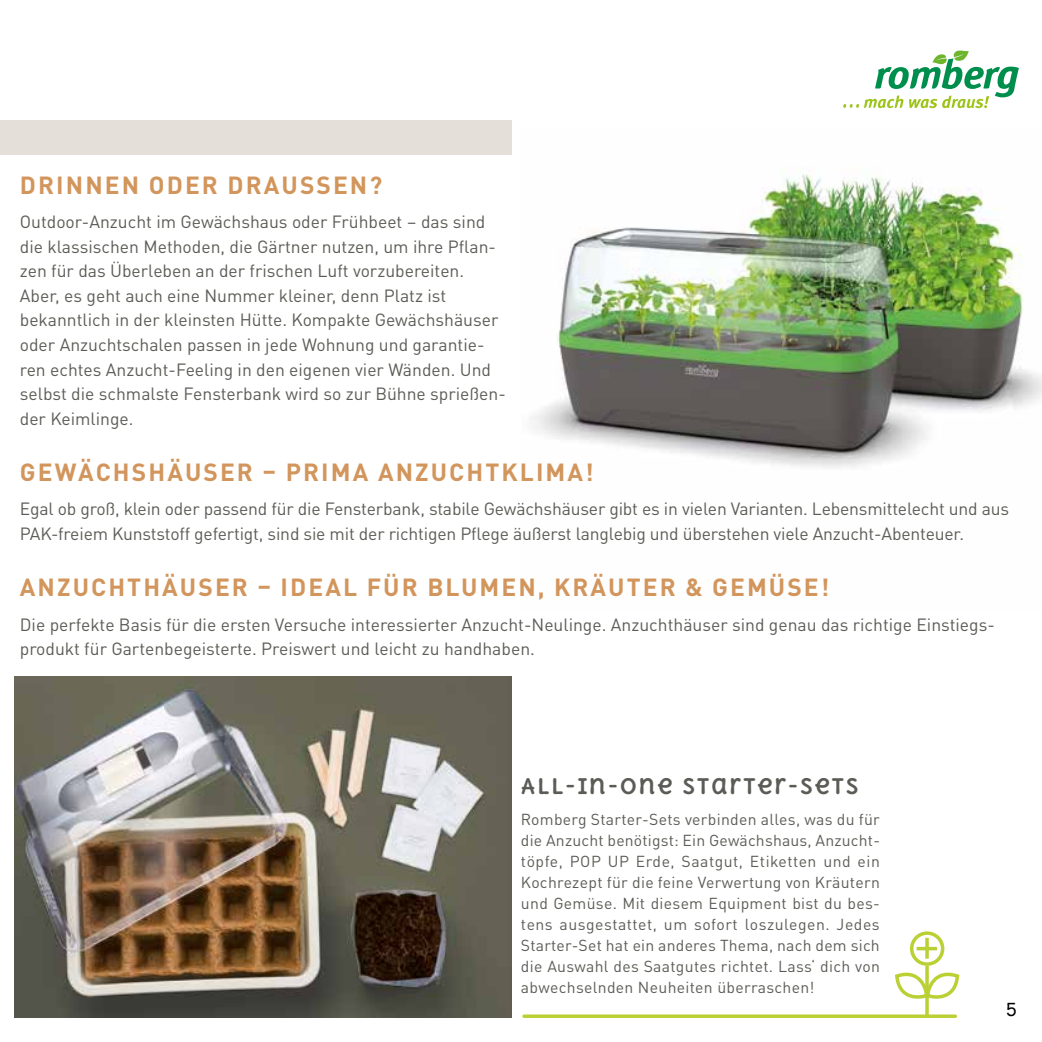
<style>
.page{position:relative;width:1042px;height:1042px;background:#fff}
.page>*{position:absolute;margin:0;border:0;box-sizing:border-box;transform-origin:0 0}
.t1{font:700 24.5px "DIN Pro";letter-spacing:.085em;color:#d2955c}
.t2{font:700 21px "Delius Unicase";letter-spacing:.075em;color:#5c5c57}
.t3{font:17.5px/24.5px "DIN Pro";color:#5c5c57}
.t4{font:17.5px "Delius Unicase";color:#000}
.t5{font:15.75px/21px "DIN Pro";letter-spacing:.02em;color:#5c5c57;text-align:justify}
</style>
<div class="page">
<svg style="left:843px;top:50px;width:176px;height:58px"></svg>
<img style="left:530px;top:168px;width:512px;height:300px">
<div style="left:0;top:120px;width:511px;height:35px;background:#e4dfd8"></div>
<svg style="left:895px;top:972px;width:65px;height:27px"></svg>
<svg style="left:925px;top:938px;width:4px;height:20px"></svg>
<svg style="left:925px;top:966px;width:4px;height:48px"></svg>
<svg style="left:524px;top:1014px;width:431px;height:4px;background:#c3d54c"></svg>
<div style="left:910px;top:931px;width:34px;height:35px;border:4px solid #bbd034;border-radius:50%"></div>
<hr style="left:916px;top:947px;width:21px;height:3px;background:#bbd034">
<img style="left:15px;top:677px;width:496px;height:340px">
<h1 class="t1" style="left:20px;top:166px;width:364px">DRINNEN ODER DRAUSSEN?</h1>
<p class="t3" style="left:20px;top:209px;width:487px">Outdoor-Anzucht im Gewächshaus oder Frühbeet – das sind die klassischen Methoden, die Gärtner nutzen, um ihre Pflan&shy;zen für das Überleben an der frischen Luft vorzubereiten.<br>Aber, es geht auch eine Nummer kleiner, denn Platz ist bekanntlich in der kleinsten Hütte. Kompakte Gewächshäuser oder Anzuchtschalen passen in jede Wohnung und garantie&shy;ren echtes Anzucht-Feeling in den eigenen vier Wänden. Und selbst die schmalste Fensterbank wird so zur Bühne sprießen&shy;der Keimlinge.</p>
<h1 class="t1" style="left:20px;top:453px;width:575px">GEWÄCHSHÄUSER – PRIMA ANZUCHTKLIMA!</h1>
<p class="t3" style="left:20px;top:495px;width:991px">Egal ob groß, klein oder passend für die Fensterbank, stabile Gewächshäuser gibt es in vielen Varianten. Lebensmittelecht und aus<br>PAK-freiem Kunststoff gefertigt, sind sie mit der richtigen Pflege äußerst langlebig und überstehen viele Anzucht-Abenteuer.</p>
<h1 class="t1" style="left:20px;top:568px;width:811px">ANZUCHTHÄUSER – IDEAL FÜR BLUMEN, KRÄUTER &amp; GEMÜSE!</h1>
<p class="t3" style="left:20px;top:611px;width:976px">Die perfekte Basis für die ersten Versuche interessierter Anzucht-Neulinge. Anzuchthäuser sind genau das richtige Einstiegs&shy;produkt für Gartenbegeisterte. Preiswert und leicht zu handhaben.</p>
<p class="t2" style="left:521px;top:772px;width:339px">ALL-IN-ONE STARTER-SETS</p>
<p class="t5" style="left:521px;top:808px;width:360px">Romberg Starter-Sets verbinden alles, was du für die Anzucht benötigst: Ein Gewächshaus, Anzucht&shy;töpfe, POP UP Erde, Saatgut, Etiketten und ein Kochrezept für die feine Verwertung von Kräutern und Gemüse. Mit diesem Equipment bist du bes&shy;tens ausgestattet, um sofort loszulegen. Jedes Starter-Set hat ein anderes Thema, nach dem sich die Auswahl des Saatgutes richtet. Lass‘ dich von abwechselnden Neuheiten überraschen!</p>
<p class="t4" style="left:1006px;top:998px;width:13px">5</p>
</div>
